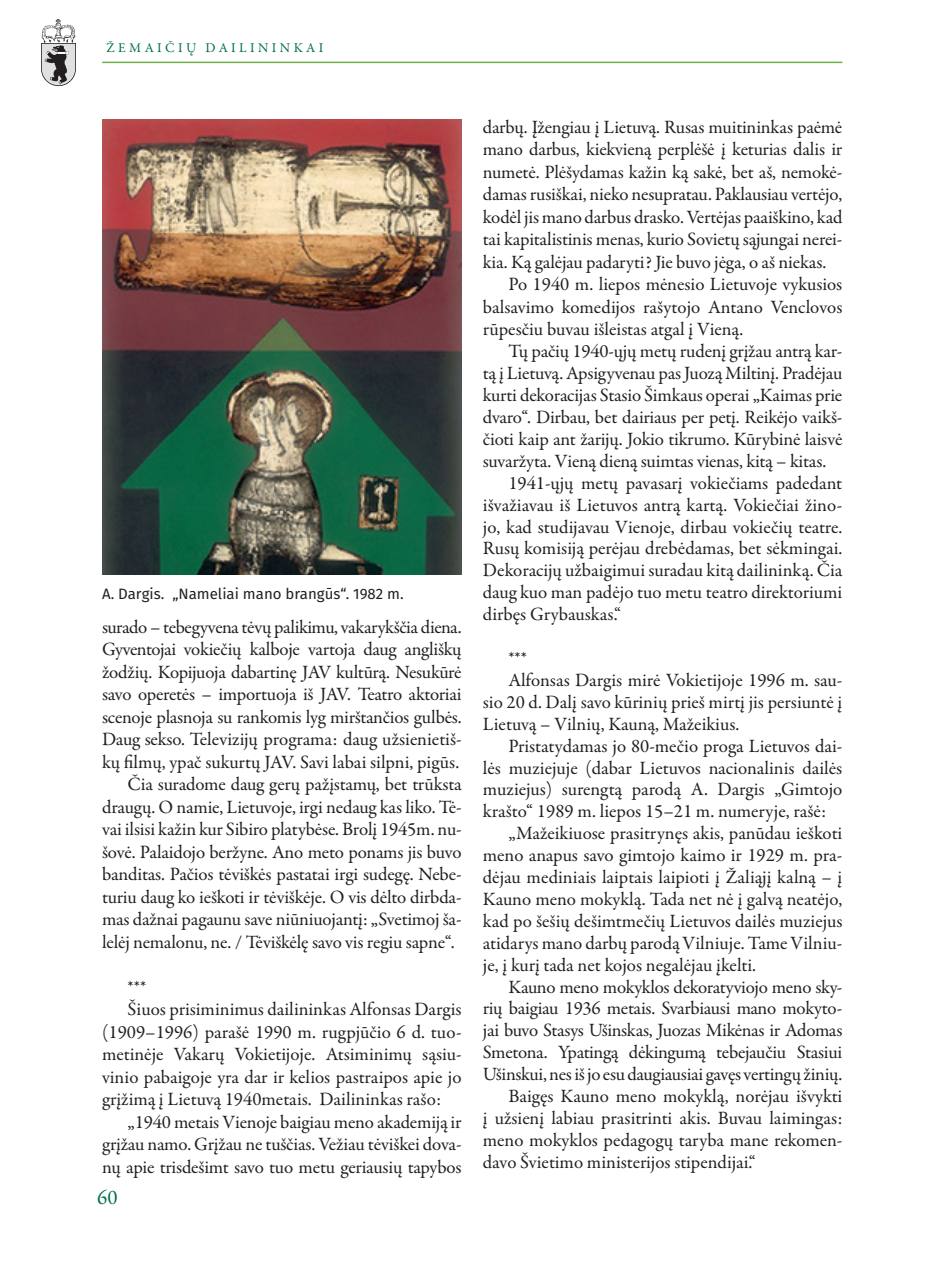
<style>
.page{position:relative;width:936px;height:1276px;background:#fff}
.page>*{position:absolute;margin:0;border:0;box-sizing:border-box;transform-origin:0 0}
.t1{font:21px "Garamond Premr Pro";color:#017045}
.tekstas{font:18.9px/21.9px "Garamond Premr Pro";letter-spacing:-.005em;color:#231f20;text-align:justify}
.parašas{font:15px "Fira Sans";color:#231f20}
.t2{font:13.5px "Garamond Premr Pro";letter-spacing:.25em;color:#017045}
</style>
<div class="page">
<img style="left:41px;top:19px;width:35px;height:67px">
<hr style="left:102px;top:62px;width:740px;height:1px;background:#6fb048">
<img style="left:102px;top:119px;width:359px;height:456px">
<p class="t2" style="left:106px;top:39px;width:218px">ŽEMAIČIŲ DAILININKAI</p>
<p class="parašas" style="left:102px;top:584px;width:303px">A. Dargis. „Nameliai mano brangūs“. 1982 m.</p>
<p class="tekstas" style="left:102px;top:616px;width:361px;line-height:22.5px">surado – tebegyvena tėvų palikimu, vakarykščia diena.<br>Gyventojai vokiečių kalboje vartoja daug angliškų žodžių. Kopijuoja dabartinę JAV kultūrą. Nesukūrė savo operetės – importuoja iš JAV. Teatro aktoriai scenoje plasnoja su rankomis lyg mirštančios gulbės.<br>Daug sekso. Televizijų programa: daug užsienietiš&shy;kų filmų, ypač sukurtų JAV. Savi labai silpni, pigūs.</p>
<p class="tekstas" style="left:102px;top:773px;width:361px;line-height:22.5px;text-indent:26px">Čia suradome daug gerų pažįstamų, bet trūksta draugų. O namie, Lietuvoje, irgi nedaug kas liko. Tė&shy;vai ilsisi kažin kur Sibiro platybėse. Brolį 1945m. nu&shy;šovė. Palaidojo beržyne. Ano meto ponams jis buvo banditas. Pačios tėviškės pastatai irgi sudegę. Nebe&shy;turiu daug ko ieškoti ir tėviškėje. O vis dėlto dirbda&shy;mas dažnai pagaunu save niūniuojantį: „Svetimoj ša&shy;lelėj nemalonu, ne. / Tėviškėlę savo vis regiu sapne“.</p>
<p class="tekstas" style="left:128px;top:976px;width:20px">***</p>
<p class="tekstas" style="left:102px;top:998px;width:361px;line-height:22.5px;text-indent:26px">Šiuos prisiminimus dailininkas Alfonsas Dargis (1909–1996) parašė 1990 m. rugpjūčio 6 d. tuo&shy;metinėje Vakarų Vokietijoje. Atsiminimų sąsiu&shy;vinio pabaigoje yra dar ir kelios pastraipos apie jo grįžimą į Lietuvą 1940metais. Dailininkas rašo:</p>
<p class="tekstas" style="left:102px;top:1111px;width:361px;line-height:22.5px;text-indent:26px">„1940 metais Vienoje baigiau meno akademiją ir grįžau namo. Grįžau ne tuščias. Vežiau tėviškei dova&shy;nų apie trisdešimt savo tuo metu geriausių tapybos</p>
<p class="t1" style="left:97px;top:1184px;width:22px">60</p>
<p class="tekstas" style="left:483px;top:116px;width:361px;line-height:22.5px">darbų. Įžengiau į Lietuvą. Rusas muitininkas paėmė mano darbus, kiekvieną perplėšė į keturias dalis ir numetė. Plėšydamas kažin ką sakė, bet aš, nemokė&shy;damas rusiškai, nieko nesupratau. Paklausiau vertėjo, kodėl jis mano darbus drasko. Vertėjas paaiškino, kad tai kapitalistinis menas, kurio Sovietų sąjungai nerei&shy;kia. Ką galėjau padaryti? Jie buvo jėga, o aš niekas.</p>
<p class="tekstas" style="left:483px;top:274px;width:361px;line-height:22.5px;text-indent:26px">Po 1940 m. liepos mėnesio Lietuvoje vykusios balsavimo komedijos rašytojo Antano Venclovos rūpesčiu buvau išleistas atgal į Vieną.</p>
<p class="tekstas" style="left:483px;top:341px;width:361px;text-indent:26px">Tų pačių 1940-ųjų metų rudenį grįžau antrą kar&shy;tą į Lietuvą. Apsigyvenau pas Juozą Miltinį. Pradėjau kurti dekoracijas Stasio Šimkaus operai „Kaimas prie dvaro“. Dirbau, bet dairiaus per petį. Reikėjo vaikš&shy;čioti kaip ant žarijų. Jokio tikrumo. Kūrybinė laisvė suvaržyta. Vieną dieną suimtas vienas, kitą – kitas.</p>
<p class="tekstas" style="left:483px;top:472px;width:361px;text-indent:26px">1941-ųjų metų pavasarį vokiečiams padedant išvažiavau iš Lietuvos antrą kartą. Vokiečiai žino&shy;jo, kad studijavau Vienoje, dirbau vokiečių teatre.<br>Rusų komisiją perėjau drebėdamas, bet sėkmingai.<br>Dekoracijų užbaigimui suradau kitą dailininką. Čia daug kuo man padėjo tuo metu teatro direktoriumi dirbęs Grybauskas.“</p>
<p class="tekstas" style="left:508px;top:647px;width:20px">***</p>
<p class="tekstas" style="left:483px;top:669px;width:361px;text-indent:26px">Alfonsas Dargis mirė Vokietijoje 1996 m. sau&shy;sio 20 d. Dalį savo kūrinių prieš mirtį jis persiuntė į Lietuvą – Vilnių, Kauną, Mažeikius.</p>
<p class="tekstas" style="left:483px;top:735px;width:361px;text-indent:26px">Pristatydamas jo 80-mečio proga Lietuvos dai&shy;lės muziejuje (dabar Lietuvos nacionalinis dailės muziejus) surengtą parodą A. Dargis „Gimtojo krašto“ 1989 m. liepos 15–21 m. numeryje, rašė:</p>
<p class="tekstas" style="left:483px;top:823px;width:361px;text-indent:26px">„Mažeikiuose prasitrynęs akis, panūdau ieškoti meno anapus savo gimtojo kaimo ir 1929 m. pra&shy;dėjau mediniais laiptais laipioti į Žaliąjį kalną – į Kauno meno mokyklą. Tada net nė į galvą neatėjo, kad po šešių dešimtmečių Lietuvos dailės muziejus atidarys mano darbų parodą Vilniuje. Tame Vilniu&shy;je, į kurį tada net kojos negalėjau įkelti.</p>
<p class="tekstas" style="left:483px;top:976px;width:361px;text-indent:26px">Kauno meno mokyklos dekoratyviojo meno sky&shy;rių baigiau 1936 metais. Svarbiausi mano mokyto&shy;jai buvo Stasys Ušinskas, Juozas Mikėnas ir Adomas Smetona. Ypatingą dėkingumą tebejaučiu Stasiui Ušinskui, nes iš jo esu daugiausiai gavęs vertingų žinių.</p>
<p class="tekstas" style="left:483px;top:1085px;width:361px;text-indent:26px">Baigęs Kauno meno mokyklą, norėjau išvykti į užsienį labiau prasitrinti akis. Buvau laimingas: meno mokyklos pedagogų taryba mane rekomen&shy;davo Švietimo ministerijos stipendijai.“</p>
</div>
